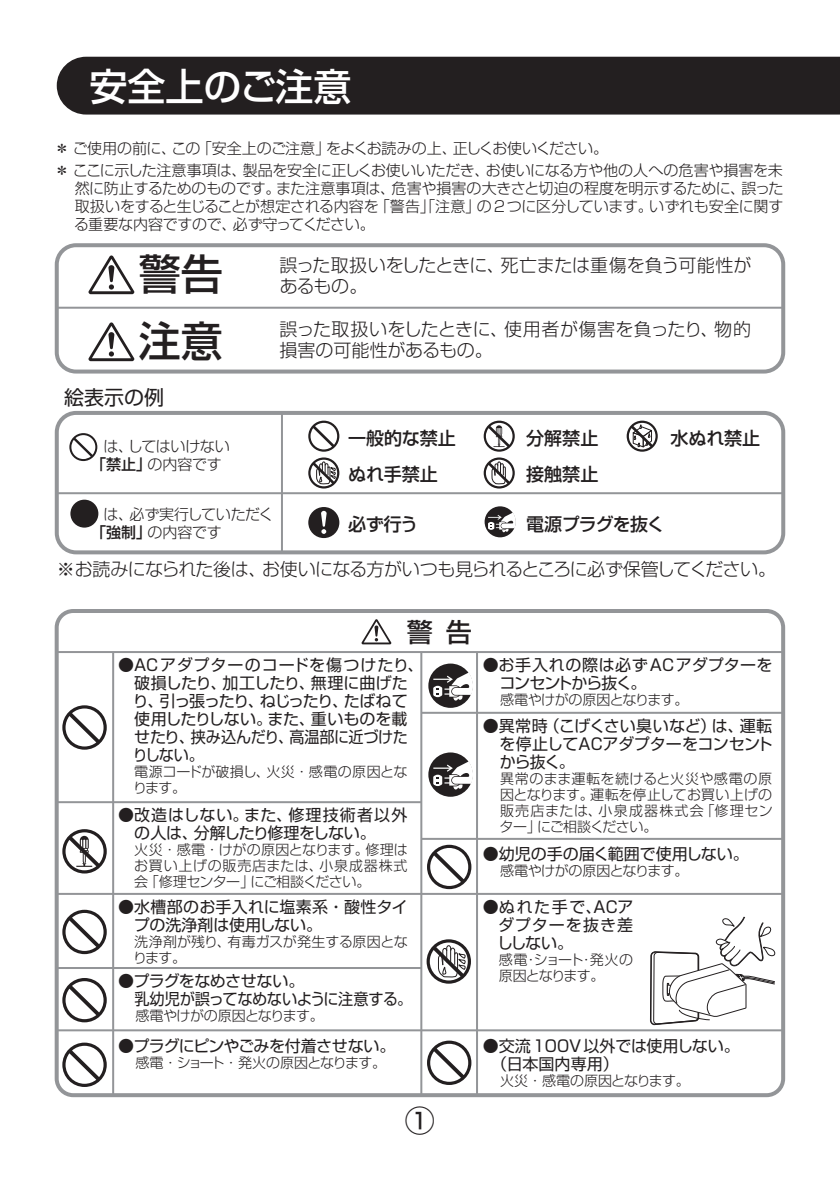
<style>
.page{position:relative;width:840px;height:1191px;background:#fff}
.page>*{position:absolute;margin:0;border:0;box-sizing:border-box;transform-origin:0 0}
.t1{font:500 42px/67px "Shin Go Pro";color:#231f20}
.t2{font:500 38px "Shin Go Pro";color:#fff}
.t3{font:500 30px "Shin Go Pro";color:#231f20}
.t4{font:500 26px "Shin Go Pro";color:#231f20}
.t5{font:20px "Shin Go Pro";color:#231f20}
.t6{font:300 18px "Shin Go Pro";letter-spacing:-.045em;color:#231f20}
.t7{font:300 18px/21.6px "Shin Go Pro";color:#231f20}
.t8{font:300 18px/21.6px "Shin Go Pro";letter-spacing:-.02em;color:#231f20}
.t9{font:500 18px/36px "Shin Go Pro";letter-spacing:-.01em;color:#231f20}
.t10{font:500 18px "Shin Go Pro";letter-spacing:-.04em;color:#231f20}
.t11{font:16px/18px "Shin Go Pro";letter-spacing:-.01em;color:#231f20}
.t12{font:16px/18px "Shin Go Pro";letter-spacing:-.03em;color:#231f20}
.t13{font:16px/18px "Shin Go Pro";letter-spacing:.015em;color:#231f20}
.t14{font:16px "Shin Go Pro";letter-spacing:-.045em;color:#231f20}
.t15{font:300 15px/18px "Shin Go Pro";letter-spacing:-.02em;color:#231f20}
.t16{font:300 14px/16px "Shin Go Pro";letter-spacing:-.015em;color:#231f20}
.t17{font:300 14px "Shin Go Pro";letter-spacing:-.035em;color:#231f20}
.t18{font:300 14px/16px "Shin Go Pro";letter-spacing:-.07em;color:#231f20}
.t19{font:300 14px "Shin Go Pro";letter-spacing:-.06em;color:#231f20}
.s1{font-weight:500}
</style>
<div class="page">
<svg style="left:650px;top:916px;width:125px;height:110px"></svg>
<div style="left:57px;top:57px;width:782px;height:58px;background:#231f20"></div>
<div style="left:55px;top:411px;width:729px;height:143px;border:4px solid #939598;border-radius:19px"></div>
<hr style="left:58px;top:492px;width:725px;height:2px;background:#939598">
<div style="left:55px;top:243px;width:729px;height:130px;border:4px solid #939598;border-radius:19px"></div>
<svg style="left:88px;top:255px;width:46px;height:39px"></svg>
<svg style="left:88px;top:322px;width:46px;height:39px"></svg>
<hr style="left:58px;top:307px;width:725px;height:2px;background:#939598">
<svg style="left:69px;top:433px;width:28px;height:28px"></svg>
<div style="left:70px;top:499px;width:28px;height:28px;background:#231f20;border-radius:50%"></div>
<hr style="left:281px;top:413px;width:2px;height:140px;background:#939598">
<svg style="left:308px;top:420px;width:31px;height:68px"></svg>
<svg style="left:626px;top:420px;width:31px;height:32px"></svg>
<svg style="left:483px;top:420px;width:31px;height:68px"></svg>
<div style="left:484px;top:506px;width:31px;height:31px;background:#231f20;border-radius:50%"></div>
<svg style="left:487px;top:512px;width:28px;height:20px"></svg>
<div style="left:308px;top:507px;width:31px;height:31px;background:#231f20;border-radius:50%"></div>
<svg style="left:321px;top:511px;width:5px;height:23px"></svg>
<hr style="left:57px;top:651px;width:725px;height:2px;background:#939598">
<hr style="left:57px;top:801px;width:364px;height:2px;background:#939598">
<hr style="left:421px;top:712px;width:361px;height:2px;background:#939598">
<hr style="left:421px;top:838px;width:361px;height:2px;background:#939598">
<hr style="left:57px;top:893px;width:725px;height:2px;background:#939598">
<hr style="left:57px;top:967px;width:364px;height:2px;background:#939598">
<hr style="left:57px;top:1029px;width:725px;height:2px;background:#939598">
<hr style="left:420px;top:652px;width:2px;height:443px;background:#939598">
<hr style="left:476px;top:652px;width:2px;height:443px;background:#939598">
<hr style="left:112px;top:652px;width:2px;height:444px;background:#939598">
<div style="left:55px;top:609px;width:729px;height:488px;border:4px solid #939598;border-radius:17px"></div>
<svg style="left:361px;top:619px;width:30px;height:25px"></svg>
<svg style="left:427px;top:844px;width:44px;height:45px"></svg>
<svg style="left:62px;top:705px;width:45px;height:44px"></svg>
<svg style="left:62px;top:909px;width:45px;height:45px"></svg>
<svg style="left:427px;top:1040px;width:44px;height:45px"></svg>
<svg style="left:62px;top:978px;width:45px;height:44px"></svg>
<svg style="left:62px;top:1042px;width:45px;height:45px"></svg>
<div style="left:428px;top:663px;width:44px;height:45px;background:#231f20;border-radius:50%"></div>
<svg style="left:433px;top:672px;width:39px;height:28px"></svg>
<div style="left:428px;top:752px;width:44px;height:44px;background:#231f20;border-radius:50%"></div>
<svg style="left:433px;top:761px;width:39px;height:28px"></svg>
<svg style="left:426px;top:939px;width:44px;height:44px"></svg>
<svg style="left:62px;top:829px;width:45px;height:44px"></svg>
<h2 class="t2" style="left:89px;top:55px;width:263px">安全上のご注意</h2>
<p class="t15" style="left:55px;top:136px;width:729px;line-height:22px">＊ ご使用の前に、この「安全上のご注意」をよくお読みの上、正しくお使いください。<br>＊ ここに示した注意事項は、製品を安全に正しくお使いいただき、お使いになる方や他の人への危害や損害を未</p>
<p class="t15" style="left:74px;top:178px;width:710px;text-align:justify">然に防止するためのものです。また注意事項は、危害や損害の大きさと切迫の程度を明示するために、誤った取扱いをすると生じることが想定される内容を「警告」「注意」の2つに区分しています。いずれも安全に関する重要な内容ですので、必ず守ってください。</p>
<p class="t8" style="left:279px;top:252px;width:473px">誤った取扱いをしたときに、死亡または重傷を負う可能性があるもの。</p>
<p class="t7" style="left:279px;top:316px;width:473px">誤った取扱いをしたときに、使用者が傷害を負ったり、物的損害の可能性があるもの。</p>
<h1 class="t1" style="left:139px;top:235px;width:85px">警告注意</h1>
<p class="t5" style="left:64px;top:381px;width:101px">絵表示の例</p>
<p class="t15" style="left:91px;top:435px;width:140px;text-indent:12px">は、してはいけない<span class="s1">「禁止」</span>の内容です</p>
<p class="t15" style="left:91px;top:503px;width:184px;text-indent:12px">は、必ず実行していただく<span class="s1">「強制」</span>の内容です</p>
<p class="t9" style="left:348px;top:418px;width:109px">一般的な禁止ぬれ手禁止</p>
<p class="t9" style="left:348px;top:504px;width:72px">必ず行う</p>
<p class="t9" style="left:526px;top:418px;width:73px">分解禁止接触禁止</p>
<p class="t10" style="left:526px;top:509px;width:140px">電源プラグを抜く</p>
<p class="t9" style="left:670px;top:418px;width:91px">水ぬれ禁止</p>
<p class="t6" style="left:57px;top:554px;width:720px">※お読みになられた後は、お使いになる方がいつも見られるところに必ず保管してください。</p>
<h3 class="t4" style="left:406px;top:610px;width:66px">警告</h3>
<p class="t11" style="left:133px;top:653px;width:292px;text-indent:-15px">●ACアダプターのコードを傷つけたり、破損したり、加工したり、無理に曲げたり、引っ張ったり、ねじったり、たばねて使用したりしない。また、重いものを載せたり、挟み込んだり、高温部に近づけたりしない。</p>
<p class="t16" style="left:133px;top:761px;width:276px">電源コードが破損し、火災・感電の原因となります。</p>
<p class="t11" style="left:134px;top:804px;width:274px;text-indent:-16px">●改造はしない。また、修理技術者以外の人は、分解したり修理をしない。</p>
<p class="t16" style="left:134px;top:840px;width:275px;text-align:justify">火災・感電・けがの原因となります。修理はお買い上げの販売店または、小泉成器株式会「修理センター」にご相談ください。</p>
<p class="t11" style="left:482px;top:843px;width:267px">●幼児の手の届く範囲で使用しない。</p>
<p class="t13" style="left:499px;top:654px;width:274px;text-indent:-17px">●お手入れの際は必ずACアダプターをコンセントから抜く。</p>
<p class="t17" style="left:499px;top:688px;width:190px">感電やけがの原因となります。</p>
<p class="t11" style="left:499px;top:715px;width:274px;text-align:justify;text-indent:-17px">●異常時（こげくさい臭いなど）は、運転を停止してＡＣアダプターをコンセントから抜く。</p>
<p class="t16" style="left:499px;top:769px;width:274px;text-align:justify">異常のまま運転を続けると火災や感電の原因となります。運転を停止してお買い上げの販売店または、小泉成器株式会「修理センター」にご相談ください。</p>
<p class="t17" style="left:499px;top:859px;width:190px">感電やけがの原因となります。</p>
<p class="t11" style="left:134px;top:895px;width:275px;text-indent:-16px">●水槽部のお手入れに塩素系・酸性タイプの洗浄剤は使用しない。</p>
<p class="t16" style="left:133px;top:931px;width:276px">洗浄剤が残り、有毒ガスが発生する原因となります。</p>
<p class="t12" style="left:134px;top:970px;width:279px;text-indent:-16px">●プラグをなめさせない。<br>乳幼児が誤ってなめないように注意する。</p>
<p class="t17" style="left:135px;top:1004px;width:190px">感電やけがの原因となります。</p>
<p class="t14" style="left:118px;top:1032px;width:279px">●プラグにピンやごみを付着させない。</p>
<p class="t19" style="left:135px;top:1050px;width:252px">感電・ショート・発火の原因となります。</p>
<h3 class="t3" style="left:405px;top:1095px;width:31px">①</h3>
<p class="t11" style="left:497px;top:895px;width:138px;text-align:justify;text-indent:-14px">●ぬれた手で、ＡＣアダプターを抜き差ししない。</p>
<p class="t18" style="left:498px;top:949px;width:136px">感電･ショート･発火の原因となります。</p>
<p class="t11" style="left:490px;top:1034px;width:250px;text-indent:-8px">●交流100V以外では使用しない。（日本国内専用）</p>
<p class="t16" style="left:499px;top:1070px;width:191px">火災・感電の原因となります。</p>
</div>
